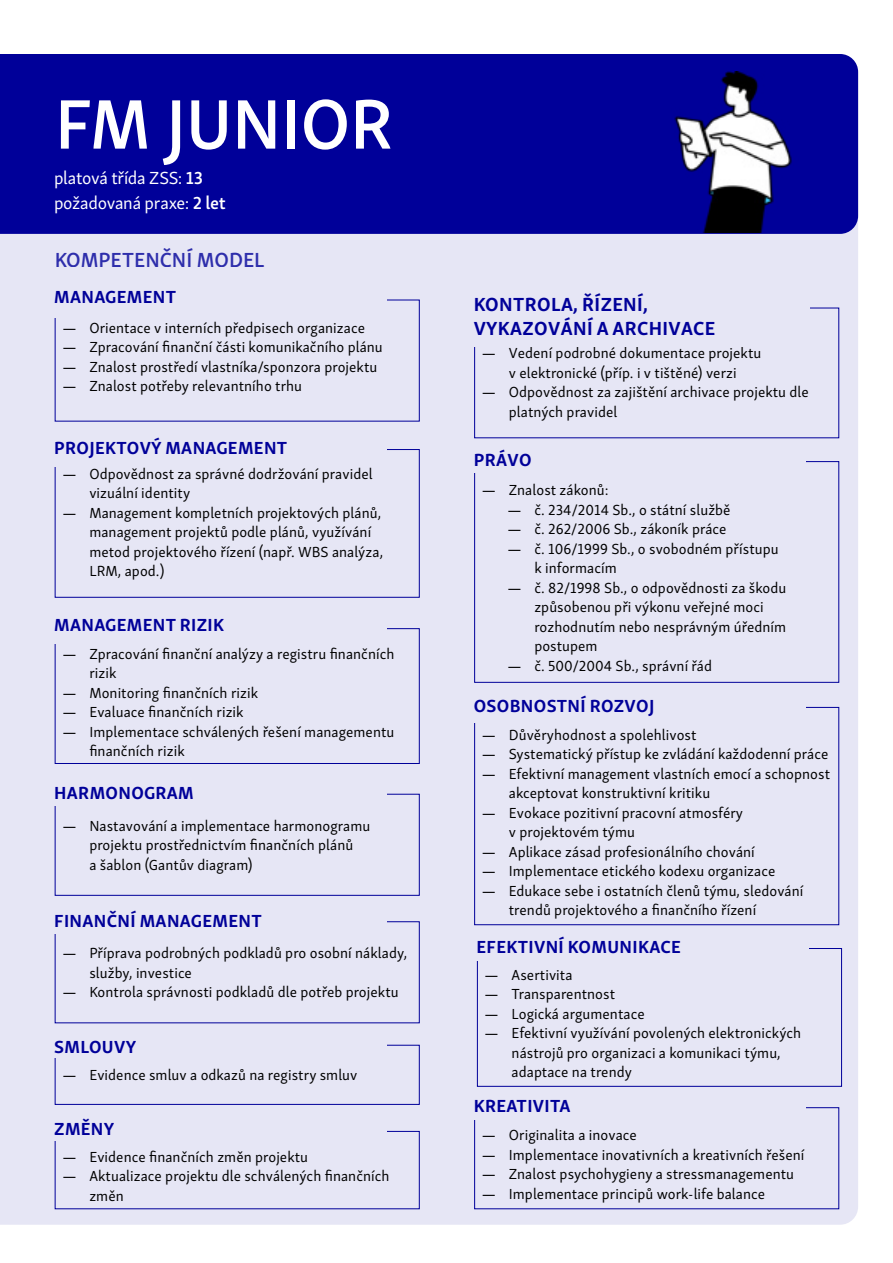
<style>
.page{position:relative;width:893px;height:1263px;background:#fff}
.page>*{position:absolute;margin:0;border:0;box-sizing:border-box;transform-origin:0 0}
.t1{font:600 72px "Skolar Sans Latn";letter-spacing:-.01em;color:#fff}
.t2{font:600 21px "Skolar Sans Latn";color:#009}
.t3{font:700 19.5px/23.4px "Skolar Sans Latn";letter-spacing:.02em;color:#009}
.t4{font:700 18px "Skolar Sans Latn";letter-spacing:.02em;color:#009}
.t5{font:18px/25.5px "Skolar Sans Latn";letter-spacing:-.015em;color:#fff}
.t6{font:15px/19.5px "Skolar Sans Latn";letter-spacing:.005em;color:#000}
.s1{font-weight:600}
.s2{font-family:"Skolar Sans Latn Me"}
</style>
<div class="page">
<div style="left:0;top:234px;width:858px;height:991px;background:#e6e6f5"></div>
<div style="left:0;top:54px;width:858px;height:180px;background:#009"></div>
<div style="left:54px;top:289px;width:332px;height:29px;background:#e6e6f5"></div>
<div style="left:473px;top:297px;width:337px;height:50px;background:#e6e6f5"></div>
<div style="left:55px;top:628px;width:364px;height:136px;border:1px solid #009"></div>
<div style="left:54px;top:618px;width:332px;height:26px;background:#e6e6f5"></div>
<div style="left:54px;top:440px;width:332px;height:27px;background:#e6e6f5"></div>
<div style="left:473px;top:453px;width:333px;height:20px;background:#e6e6f5"></div>
<div style="left:54px;top:785px;width:332px;height:21px;background:#e6e6f5"></div>
<div style="left:474px;top:707px;width:365px;height:218px;border:1px solid #009"></div>
<div style="left:473px;top:698px;width:333px;height:25px;background:#e6e6f5"></div>
<div style="left:55px;top:922px;width:364px;height:101px;background:#e6e6f5"></div>
<div style="left:54px;top:913px;width:332px;height:21px;background:#e6e6f5"></div>
<div style="left:477px;top:948px;width:365px;height:138px;border:1px solid #009"></div>
<div style="left:476px;top:940px;width:332px;height:20px;background:#e6e6f5"></div>
<div style="left:54px;top:1039px;width:332px;height:19px;background:#e6e6f5"></div>
<div style="left:473px;top:1099px;width:333px;height:20px;background:#e6e6f5"></div>
<div style="left:54px;top:1121px;width:332px;height:20px;background:#e6e6f5"></div>
<img style="left:659px;top:71px;width:140px;height:162px">
<h1 class="t1" style="left:55px;top:67px;width:340px">FM JUNIOR</h1>
<p class="t5" style="left:54px;top:163px;width:173px">platová třída ZSS: <span class="s1">13 </span>požadovaná praxe: <span class="s1">2 let</span></p>
<h2 class="t2" style="left:54px;top:243px;width:212px">KOMPETENČNÍ MODEL</h2>
<p class="t4" style="left:54px;top:282px;width:123px">MANAGEMENT</p>
<p class="t6" style="left:62px;top:317px;width:304px"><span class="s2">—</span> Orientace v interních předpisech organizace</p>
<p class="t6" style="left:62px;top:336px;width:322px"><span class="s2">—</span> Zpracování finanční části komunikačního plánu</p>
<p class="t6" style="left:62px;top:356px;width:317px"><span class="s2">—</span> Znalost prostředí vlastníka/sponzora projektu</p>
<p class="t6" style="left:62px;top:375px;width:241px"><span class="s2">—</span> Znalost potřeby relevantního trhu</p>
<p class="t4" style="left:54px;top:433px;width:235px">PROJEKTOVÝ MANAGEMENT</p>
<p class="t6" style="left:89px;top:463px;width:285px;text-indent:-27px"><span class="s2">—</span> Odpovědnost za správné dodržování pravidel vizuální identity</p>
<p class="t6" style="left:89px;top:502px;width:295px;text-indent:-27px"><span class="s2">—</span> Management kompletních projektových plánů, management projektů podle plánů, využívání metod projektového řízení (např. WBS analýza, LRM, apod.)</p>
<p class="t4" style="left:54px;top:610px;width:171px">MANAGEMENT RIZIK</p>
<p class="t6" style="left:89px;top:642px;width:307px;text-indent:-27px"><span class="s2">—</span> Zpracování finanční analýzy a registru finančních rizik</p>
<p class="t6" style="left:62px;top:681px;width:197px"><span class="s2">—</span> Monitoring finančních rizik</p>
<p class="t6" style="left:62px;top:701px;width:183px"><span class="s2">—</span> Evaluace finančních rizik</p>
<p class="t6" style="left:89px;top:720px;width:307px;text-indent:-27px"><span class="s2">—</span> Implementace schválených řešení managementu finančních rizik</p>
<p class="t4" style="left:54px;top:778px;width:141px">HARMONOGRAM</p>
<p class="t6" style="left:89px;top:815px;width:282px;text-indent:-27px"><span class="s2">—</span> Nastavování a implementace harmonogramu projektu prostřednictvím finančních plánů<br>a šablon (Gantův diagram)</p>
<p class="t4" style="left:54px;top:906px;width:209px">FINANČNÍ MANAGEMENT</p>
<p class="t6" style="left:89px;top:942px;width:319px;text-indent:-27px"><span class="s2">—</span> Příprava podrobných podkladů pro osobní náklady, služby, investice</p>
<p class="t6" style="left:62px;top:981px;width:338px"><span class="s2">—</span> Kontrola správnosti podkladů dle potřeb projektu</p>
<p class="t4" style="left:54px;top:1032px;width:83px">SMLOUVY</p>
<p class="t6" style="left:62px;top:1064px;width:297px"><span class="s2">—</span> Evidence smluv a odkazů na registry smluv</p>
<p class="t4" style="left:54px;top:1114px;width:62px">ZMĚNY</p>
<p class="t6" style="left:62px;top:1146px;width:247px"><span class="s2">—</span> Evidence finančních změn projektu</p>
<p class="t6" style="left:89px;top:1165px;width:302px;text-indent:-27px"><span class="s2">—</span> Aktualizace projektu dle schválených finančních změn</p>
<h3 class="t3" style="left:474px;top:291px;width:243px">KONTROLA, ŘÍZENÍ,<br>VYKAZOVÁNÍ A ARCHIVACE</h3>
<p class="t6" style="left:482px;top:342px;width:281px;text-align:center"><span class="s2">—</span> Vedení podrobné dokumentace projektu v elektronické (příp. i v tištěné) verzi</p>
<p class="t6" style="left:509px;top:381px;width:302px;text-indent:-27px"><span class="s2">—</span> Odpovědnost za zajištění archivace projektu dle platných pravidel</p>
<p class="t4" style="left:474px;top:446px;width:59px">PRÁVO</p>
<p class="t6" style="left:482px;top:479px;width:128px"><span class="s2">—</span> Znalost zákonů:</p>
<p class="t6" style="left:507px;top:499px;width:225px"><span class="s2">—</span> č. 234/2014 Sb., o státní službě</p>
<p class="t6" style="left:507px;top:518px;width:221px"><span class="s2">—</span> č. 262/2006 Sb., zákoník práce</p>
<p class="t6" style="left:534px;top:538px;width:246px;text-indent:-27px"><span class="s2">—</span> č. 106/1999 Sb., o svobodném přístupu k informacím</p>
<p class="t6" style="left:534px;top:577px;width:254px;text-indent:-27px"><span class="s2">—</span> č. 82/1998 Sb., o odpovědnosti za škodu způsobenou při výkonu veřejné moci rozhodnutím nebo nesprávným úředním postupem</p>
<p class="t6" style="left:507px;top:655px;width:206px"><span class="s2">—</span> č. 500/2004 Sb., správní řád</p>
<p class="t4" style="left:474px;top:691px;width:182px">OSOBNOSTNÍ ROZVOJ</p>
<p class="t6" style="left:482px;top:723px;width:216px"><span class="s2">—</span> Důvěryhodnost a spolehlivost</p>
<p class="t6" style="left:482px;top:743px;width:348px"><span class="s2">—</span> Systematický přístup ke zvládání každodenní práce</p>
<p class="t6" style="left:509px;top:762px;width:323px;text-indent:-27px"><span class="s2">—</span> Efektivní management vlastních emocí a schopnost akceptovat konstruktivní kritiku</p>
<p class="t6" style="left:509px;top:801px;width:236px;text-indent:-27px"><span class="s2">—</span> Evokace pozitivní pracovní atmosféry v projektovém týmu</p>
<p class="t6" style="left:482px;top:840px;width:274px"><span class="s2">—</span> Aplikace zásad profesionálního chování</p>
<p class="t6" style="left:482px;top:860px;width:295px"><span class="s2">—</span> Implementace etického kodexu organizace</p>
<p class="t6" style="left:509px;top:879px;width:296px;text-indent:-27px"><span class="s2">—</span> Edukace sebe i ostatních členů týmu, sledování trendů projektového a finančního řízení</p>
<p class="t4" style="left:476px;top:932px;width:206px">EFEKTIVNÍ KOMUNIKACE</p>
<p class="t6" style="left:485px;top:964px;width:89px"><span class="s2">—</span> Asertivita</p>
<p class="t6" style="left:485px;top:983px;width:132px"><span class="s2">—</span> Transparentnost</p>
<p class="t6" style="left:485px;top:1003px;width:162px"><span class="s2">—</span> Logická argumentace</p>
<p class="t6" style="left:512px;top:1022px;width:291px;text-indent:-27px"><span class="s2">—</span> Efektivní využívání povolených elektronických nástrojů pro organizaci a komunikaci týmu, adaptace na trendy</p>
<p class="t4" style="left:474px;top:1092px;width:99px">KREATIVITA</p>
<p class="t6" style="left:482px;top:1124px;width:157px"><span class="s2">—</span> Originalita a inovace</p>
<p class="t6" style="left:482px;top:1144px;width:324px"><span class="s2">—</span> Implementace inovativních a kreativních řešení</p>
<p class="t6" style="left:482px;top:1163px;width:314px"><span class="s2">—</span> Znalost psychohygieny a stressmanagementu</p>
<p class="t6" style="left:482px;top:1183px;width:285px"><span class="s2">—</span> Implementace principů work-life balance</p>
</div>
